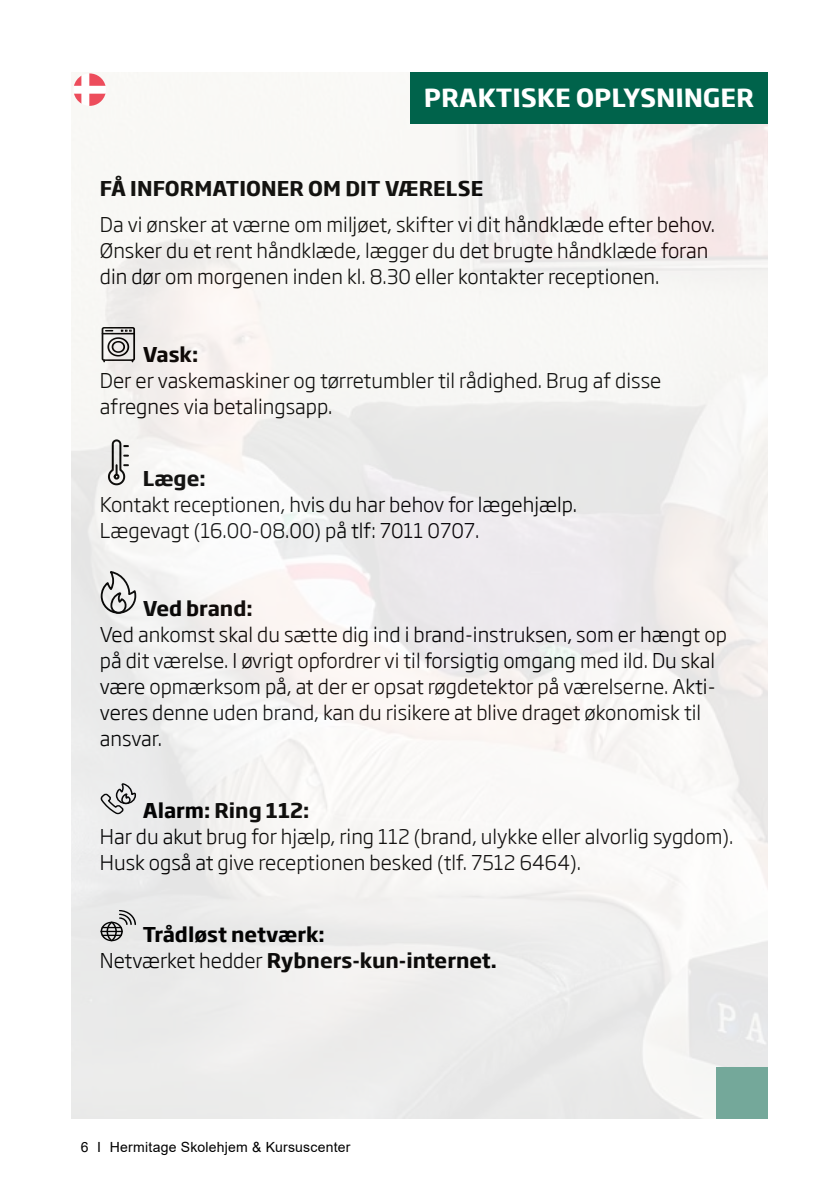
<style>
.page{position:relative;width:840px;height:1191px;background:#fff}
.page>*{position:absolute;margin:0;border:0;box-sizing:border-box;transform-origin:0 0}
.t1{font:700 24.6px "Soho Gothic Std";color:#fff}
.t2{font:300 20px/26px "Soho Gothic Std";color:#000}
.t3{font:700 20px/26px "Soho Gothic Std";color:#000}
.t4{font:14px "Arial";letter-spacing:.015em;color:#000}
.s1{font-weight:300}
</style>
<div class="page">
<div style="left:71px;top:72px;width:696px;height:1047px;background:linear-gradient(to right,#f2f1f0,#f3f1f0)"></div>
<svg style="left:100px;top:326px;width:36px;height:36px"></svg>
<svg style="left:107px;top:438px;width:21px;height:48px"></svg>
<svg style="left:100px;top:569px;width:37px;height:45px"></svg>
<svg style="left:100px;top:782px;width:37px;height:36px"></svg>
<div style="left:101px;top:921px;width:22px;height:20px;border:1px solid #000;border-radius:50%"></div>
<svg style="left:102px;top:909px;width:35px;height:33px"></svg>
<div style="left:410px;top:72px;width:357px;height:51px;background:#00634b"></div>
<div style="left:716px;top:1067px;width:51px;height:51px;background:#74a89a"></div>
<svg style="left:73px;top:73px;width:33px;height:33px"></svg>
<p class="t1" style="left:424px;top:82px;width:331px">PRAKTISKE OPLYSNINGER</p>
<p class="t3" style="left:100px;top:176px;width:384px">FÅ INFORMATIONER OM DIT VÆRELSE</p>
<p class="t2" style="left:100px;top:212px;width:616px">Da vi ønsker at værne om miljøet, skifter vi dit håndklæde efter behov.<br>Ønsker du et rent håndklæde, lægger du det brugte håndklæde foran din dør om morgenen inden kl. 8.30 eller kontakter receptionen.</p>
<p class="t3" style="left:143px;top:342px;width:57px">Vask:</p>
<p class="t2" style="left:100px;top:368px;width:562px">Der er vaskemaskiner og tørretumbler til rådighed. Brug af disse afregnes via betalingsapp.</p>
<p class="t3" style="left:143px;top:466px;width:64px">Læge:</p>
<p class="t2" style="left:100px;top:492px;width:478px">Kontakt receptionen, hvis du har behov for lægehjælp.<br>Lægevagt (16.00-08.00) på tlf: 7011 0707.</p>
<p class="t3" style="left:143px;top:596px;width:111px">Ved brand:</p>
<p class="t2" style="left:100px;top:622px;width:628px">Ved ankomst skal du sætte dig ind i brand-instruksen, som er hængt op på dit værelse. I øvrigt opfordrer vi til forsigtig omgang med ild. Du skal være opmærksom på, at der er opsat røgdetektor på værelserne. Akti&shy;veres denne uden brand, kan du risikere at blive draget økonomisk til ansvar.</p>
<p class="t3" style="left:143px;top:798px;width:168px">Alarm: Ring 112:</p>
<p class="t2" style="left:100px;top:824px;width:634px">Har du akut brug for hjælp, ring 112 (brand, ulykke eller alvorlig sygdom).<br>Husk også at give receptionen besked (tlf. 7512 6464).</p>
<p class="t3" style="left:100px;top:922px;width:398px;text-indent:43px">Trådløst netværk:<br><span class="s1">Netværket hedder</span> Rybners-kun-internet.</p>
<p class="t4" style="left:81px;top:1137px;width:271px">6 I Hermitage Skolehjem &amp; Kursuscenter</p>
</div>
